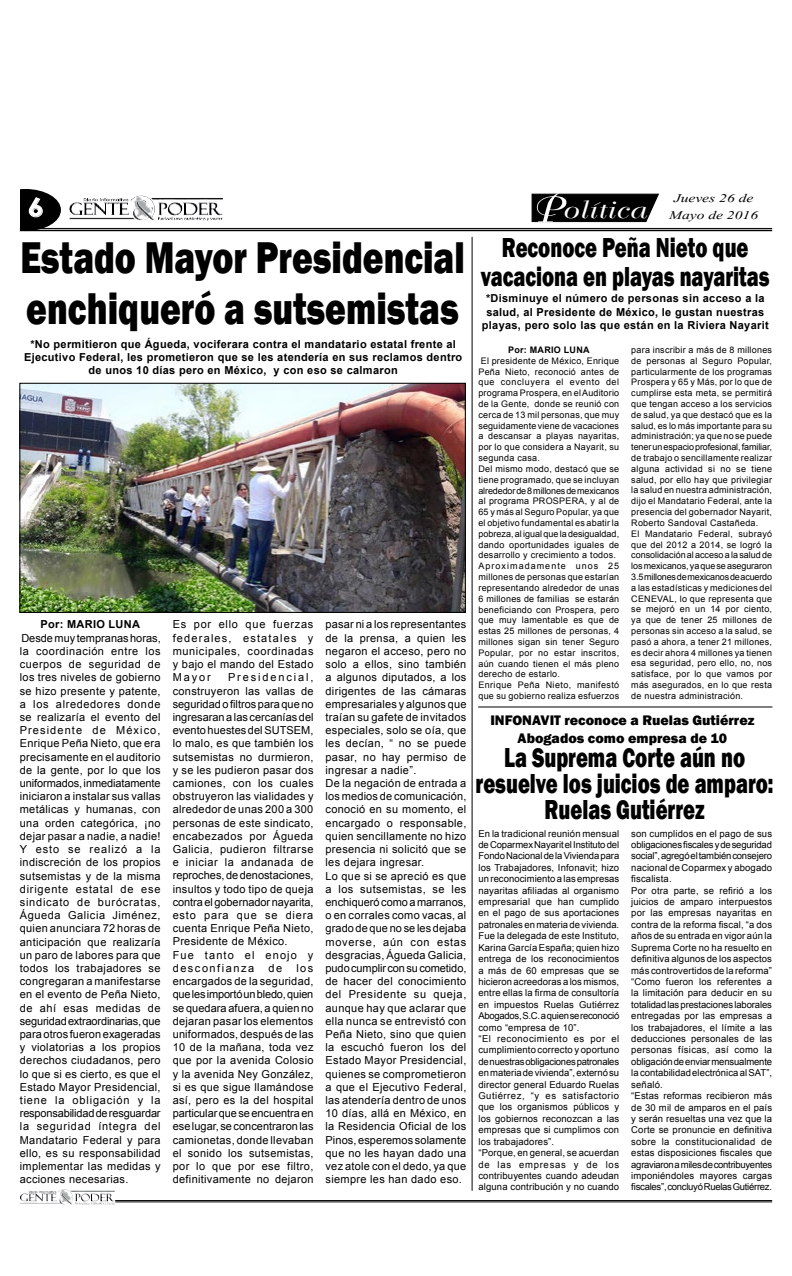
<style>
.page{position:relative;width:792px;height:1276px;background:#fff}
.page>*{position:absolute;margin:0;border:0;box-sizing:border-box;transform-origin:0 0}
.t1{font:800 45.8px/51.1px "Franklin Gothic";color:#000;scale:.77 1}
.t2{font:800 28.3px/26px "Franklin Gothic";color:#000;text-align:center;scale:.72 1}
.t3{font:700 25.2px "Century Gothic";color:#fff;scale:1.14 1}
.t4{font:14.6px "Vijaya";color:#000;scale:1.32 1}
.t5{font:800 14.3px/18px "Franklin Gothic";color:#000;text-align:center}
.t6{font:11px/13.2px "Arial";letter-spacing:.03em;color:#000;text-align:justify}
.t7{font:700 11px/13.2px "Arial";letter-spacing:.03em;color:#000;text-align:center}
.t8{font:9.5px/11.4px "Arial";letter-spacing:.015em;color:#000}
.t9{font:9px/10.8px "Arial";letter-spacing:.03em;color:#000}
.t10{font:700 9px "Arial";letter-spacing:.03em;color:#000}
.s1{font-family:"Bellevue";font-size:24px;color:#fff}
</style>
<div class="page">
<hr style="left:115px;top:1200px;width:657px;height:1px;background:#000">
<hr style="left:115px;top:1201px;width:657px;height:1px;background:#000">
<img style="left:130px;top:196px;width:24px;height:20px">
<svg style="left:20px;top:189px;width:41px;height:41px;background:#343434"></svg>
<hr style="left:20px;top:228px;width:752px;height:1px;background:#000">
<hr style="left:20px;top:230px;width:752px;height:1px;background:#000">
<img style="left:58px;top:1189px;width:14px;height:13px">
<svg style="left:531px;top:193px;width:128px;height:30px;background:#282828"></svg>
<img style="left:21px;top:385px;width:443px;height:226px">
<div style="left:19px;top:383px;width:447px;height:230px;border:1px solid #000"></div>
<hr style="left:472px;top:237px;width:1px;height:953px;background:#000">
<hr style="left:478px;top:706px;width:294px;height:1px;background:#000">
<h3 class="t4" style="left:674px;top:186px;width:62px">Jueves 26 de</h3>
<h3 class="t3" style="left:28px;top:188px;width:16px">6</h3>
<h3 class="t4" style="left:561px;top:204px;width:151px"><span class="s1">olítica</span> Mayo de 2016</h3>
<h1 class="t1" style="left:20px;top:231px;width:579px">Estado Mayor Presidencial enchiqueró a sutsemistas</h1>
<h2 class="t2" style="left:481px;top:233px;width:403px;line-height:29px">Reconoce Peña Nieto que vacaciona en playas nayaritas</h2>
<p class="t7" style="left:482px;top:292px;width:288px">*Disminuye el número de personas sin acceso a la salud, al Presidente de México, le gustan nuestras playas, pero solo las que están en la Riviera Nayarit</p>
<p class="t10" style="left:508px;top:343px;width:83px">Por: MARIO LUNA</p>
<p class="t9" style="left:478px;top:355px;width:142px">El presidente de México, Enrique<br>Peña Nieto, reconoció antes de que concluyera el evento del programa Prospera, en el Auditorio de la Gente, donde se reunió con cerca de 13 mil personas, que muy seguidamente viene de vacaciones a descansar a playas nayaritas, por lo que considera a Nayarit, su segunda casa.<br>Del mismo modo, destacó que se tiene programado, que se incluyan alrededor de 8 millones de mexicanos al programa PROSPERA, y al de<br>65 y más al Seguro Popular, ya que el objetivo fundamental es abatir la pobreza, al igual que la desigualdad, dando oportunidades iguales de desarrollo y crecimiento a todos.<br>Aproximadamente unos 25 millones de personas que estarían representando alrededor de unas<br>6 millones de familias se estarán beneficiando con Prospera, pero que muy lamentable es que de estas 25 millones de personas, 4 millones sigan sin tener Seguro<br>Popular, por no estar inscritos, aún cuando tienen el más pleno derecho de estarlo.<br>Enrique Peña Nieto, manifestó que su gobierno realiza esfuerzos</p>
<p class="t9" style="left:631px;top:344px;width:142px">para inscribir a más de 8 millones de personas al Seguro Popular, particularmente de los programas Prospera y 65 y Más, por lo que de cumplirse esta meta, se permitirá que tengan acceso a los servicios de salud, ya que destacó que es la salud, es lo más importante para su administración; ya que no se puede tener un espacio profesional, familiar, de trabajo o sencillamente realizar alguna actividad si no se tiene salud, por ello hay que privilegiar la salud en nuestra administración, dijo el Mandatario Federal, ante la presencia del gobernador Nayarit, Roberto Sandoval Castañeda.<br>El Mandatario Federal, subrayó que del 2012 a 2014, se logró la consolidación al acceso a la salud de los mexicanos, ya que se aseguraron 3.5 millones de mexicanos de acuerdo a las estadísticas y mediciones del CENEVAL, lo que representa que se mejoró en un 14 por ciento, ya que de tener 25 millones de personas sin acceso a la salud, se pasó a ahora, a tener 21 millones, es decir ahora 4 millones ya tienen esa seguridad, pero ello, no, nos satisface, por lo que vamos por más asegurados, en lo que resta de nuestra administración.</p>
<p class="t7" style="left:24px;top:338px;width:440px">*No permitieron que Águeda, vociferara contra el mandatario estatal frente al<br>Ejecutivo Federal, les prometieron que se les atendería en sus reclamos dentro de unos 10 días pero en México, y con eso se calmaron</p>
<p class="t6" style="left:173px;top:618px;width:142px">Es por ello que fuerzas federales, estatales y municipales, coordinadas y bajo el mando del Estado Mayor</p>
<p class="t7" style="left:40px;top:618px;width:101px">Por: MARIO LUNA</p>
<p class="t6" style="left:20px;top:631px;width:142px">Desde muy tempranas horas, la coordinación entre los cuerpos de seguridad de los tres niveles de gobierno se hizo presente y patente, a los alrededores donde se realizaría el evento del Presidente de México, Enrique Peña Nieto, que era precisamente en el auditorio de la gente, por lo que los uniformados, inmediatamente iniciaron a instalar sus vallas metálicas y humanas, con una orden categórica, ¡no dejar pasar a nadie, a nadie!<br>Y esto se realizó a la indiscreción de los propios sutsemistas y de la misma dirigente estatal de ese sindicato de burócratas, Águeda Galicia Jiménez, quien anunciara 72 horas de anticipación que realizaría un paro de labores para que todos los trabajadores se congregaran a manifestarse en el evento de Peña Nieto, de ahí esas medidas de seguridad extraordinarias, que para otros fueron exageradas y violatorias a los propios derechos ciudadanos, pero lo que si es cierto, es que el Estado Mayor Presidencial, tiene la obligación y la responsabilidad de resguardar la seguridad íntegra del Mandatario Federal y para ello, es su responsabilidad implementar las medidas y acciones necesarias.</p>
<p class="t6" style="left:326px;top:618px;width:142px;text-align:left">pasar ni a los representantes de la prensa, a quien les negaron el acceso, pero no solo a ellos, sino también a algunos diputados, a los dirigentes de las cámaras empresariales y algunos que traían su gafete de invitados especiales, solo se oía, que les decían, “ no se puede pasar, no hay permiso de ingresar a nadie”.<br>De la negación de entrada a los medios de comunicación, conoció en su momento, el encargado o responsable, quien sencillamente no hizo presencia ni solicitó que se les dejara ingresar.<br>Lo que si se apreció es que a los sutsemistas, se les enchiqueró como a marranos, o en corrales como vacas, al grado de que no se les dejaba moverse, aún con estas desgracias, Águeda Galicia, pudo cumplir con su cometido, de hacer del conocimiento del Presidente su queja, aunque hay que aclarar que ella nunca se entrevistó con<br>Peña Nieto, sino que quien la escuchó fueron los del<br>Estado Mayor Presidencial, quienes se comprometieron a que el Ejecutivo Federal, las atendería dentro de unos<br>10 días, allá en México, en la Residencia Oficial de los<br>Pinos, esperemos solamente que no les hayan dado una vez atole con el dedo, ya que siempre les han dado eso.</p>
<p class="t6" style="left:173px;top:671px;width:142px;text-align:left;text-indent:55px">Presidencial, construyeron las vallas de seguridad o filtros para que no ingresaran a las cercanías del evento huestes del SUTSEM, lo malo, es que también los sutsemistas no durmieron, y se les pudieron pasar dos camiones, con los cuales obstruyeron las vialidades y alrededor de unas 200 a 300 personas de este sindicato, encabezados por Águeda<br>Galicia, pudieron filtrarse e iniciar la andanada de reproches, de denostaciones, insultos y todo tipo de queja contra el gobernador nayarita, esto para que se diera cuenta Enrique Peña Nieto,<br>Presidente de México.<br>Fue tanto el enojo y desconfianza</p>
<h3 class="t5" style="left:490px;top:710px;width:266px">INFONAVIT reconoce a Ruelas Gutiérrez<br>Abogados como empresa de 10</h3>
<h2 class="t2" style="left:476px;top:744px;width:415px">La Suprema Corte aún no resuelve los juicios de amparo:<br>Ruelas Gutiérrez</h2>
<p class="t8" style="left:478px;top:827px;width:142px">En la tradicional reunión mensual de Coparmex Nayarit el Instituto del<br>Fondo Nacional de la Vivienda para los Trabajadores, Infonavit; hizo un reconocimiento a las empresas nayaritas afiliadas al organismo empresarial que han cumplido en el pago de sus aportaciones patronales en materia de vivienda.<br>Fue la delegada de este Instituto,<br>Karina García España; quien hizo entrega de los reconocimientos a más de 60 empresas que se hicieron acreedoras a los mismos, entre ellas la firma de consultoría en impuestos Ruelas Gutiérrez<br>Abogados, S.C. a quien se reconoció como “empresa de 10”.<br>“El reconocimiento es por el cumplimiento correcto y oportuno de nuestras obligaciones patronales en materia de vivienda”, externó su director general Eduardo Ruelas<br>Gutiérrez, “y es satisfactorio que los organismos públicos y los gobiernos reconozcan a las empresas que si cumplimos con los trabajadores”.<br>“Porque, en general, se acuerdan de las empresas y de los contribuyentes cuando adeudan alguna contribución y no cuando</p>
<p class="t8" style="left:631px;top:827px;width:142px">son cumplidos en el pago de sus obligaciones fiscales y de seguridad social”, agregó el también consejero nacional de Coparmex y abogado fiscalista.<br>Por otra parte, se refirió a los juicios de amparo interpuestos por las empresas nayaritas en contra de la reforma fiscal, “a dos años de su entrada en vigor aún la<br>Suprema Corte no ha resuelto en definitiva algunos de los aspectos más controvertidos de la reforma” “Como fueron los referentes a la limitación para deducir en su totalidad las prestaciones laborales entregadas por las empresas a los trabajadores, el límite a las deducciones personales de las personas físicas, así como la obligación de enviar mensualmente la contabilidad electrónica al SAT”, señaló.<br>“Estas reformas recibieron más de 30 mil de amparos en el país y serán resueltas una vez que la<br>Corte se pronuncie en definitiva sobre la constitucionalidad de estas disposiciones fiscales que agraviaron a miles de contribuyentes imponiéndoles mayores cargas fiscales”, concluyó Ruelas Gutiérrez.</p>
<p class="t6" style="left:173px;top:961px;width:142px;text-indent:124px">los encargados de la seguridad, que les importó un bledo, quien se quedara afuera, a quien no dejaran pasar los elementos uniformados, después de las 10 de la mañana, toda vez que por la avenida Colosio y la avenida Ney González, si es que sigue llamándose así, pero es la del hospital particular que se encuentra en ese lugar, se concentraron las camionetas, donde llevaban el sonido los sutsemistas, por lo que por ese filtro, definitivamente no dejaron</p>
<p class="t6" style="left:268px;top:961px;width:15px">de</p>
</div>
